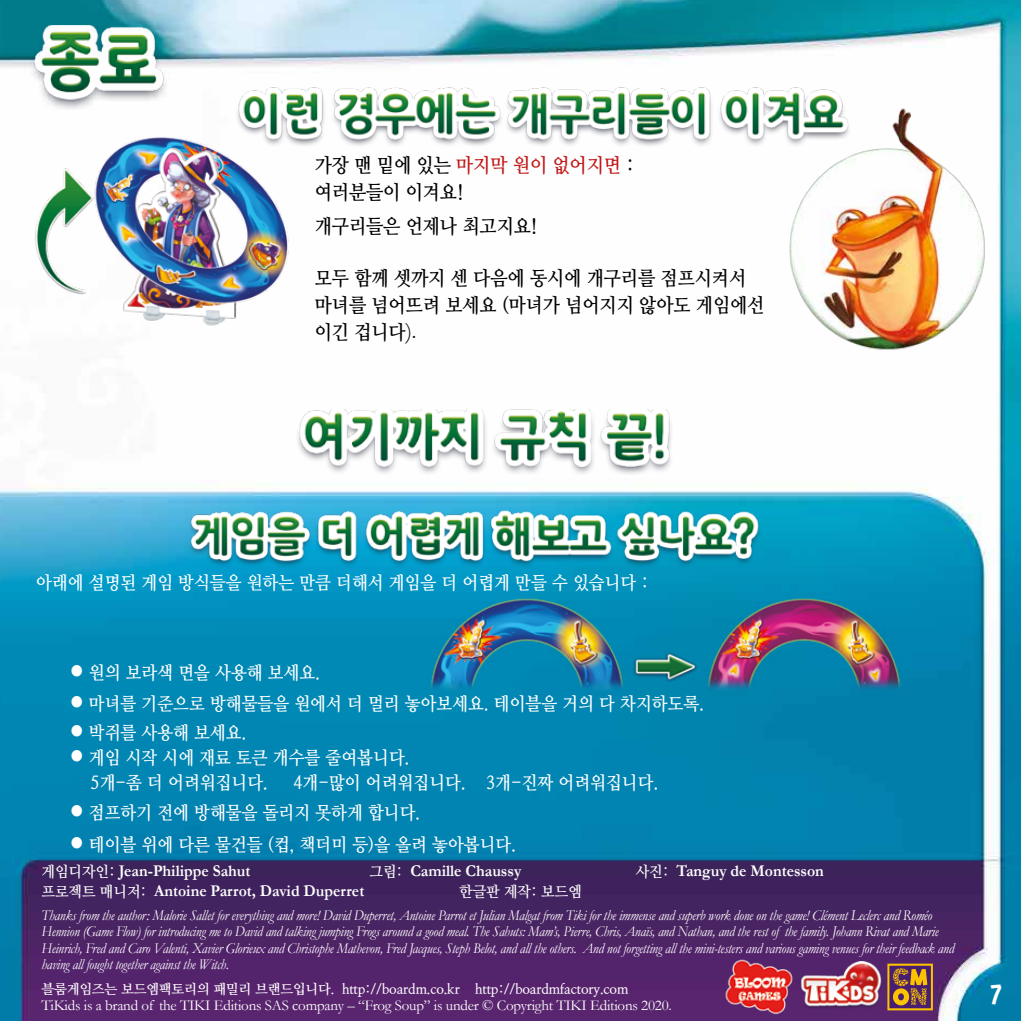
<style>
.page{position:relative;width:1021px;height:1021px;background:#fff}
.page>*{position:absolute;margin:0;border:0;box-sizing:border-box;transform-origin:0 0}
.t1{font:30px "Boogaloo";color:#fff}
.t2{font:19.8px/27px "Nanum Myeongjo OTF Bold";color:#000;scale:.91 1}
.t3{font:18.15px/25.5px "Nanum Myeongjo OTF Bold";letter-spacing:.01em;color:#fff;scale:.91 1}
.t4{font:700 16.5px "Garamond";color:#fff;scale:.95 1}
.t5{font:italic 15px/16.5px "Garamond";letter-spacing:-.015em;color:#fff;scale:.9 1}
.t6{font:15px "Garamond";letter-spacing:-.015em;color:#fff}
.t7{font:15px "Nanum Myeongjo OTF Bold";color:#fff;scale:.95 1}
.t8{font:13.5px "Nanum Myeongjo OTF Bold";letter-spacing:-.015em;color:#fff}
.s1{color:#c21617}
.s2{font-family:"Garamond";font-size:23.1px}
.s3{font-family:"Nanum Myeongjo OTF Bold";font-weight:400;font-size:15px}
</style>
<div class="page">
<img style="left:0;top:0;width:1020px;height:1020px">
<img style="left:0;top:26px;width:520px;height:85px">
<img style="left:182px;top:82px;width:588px;height:74px">
<img style="left:13px;top:122px;width:297px;height:266px">
<img style="left:100px;top:409px;width:769px;height:67px">
<img style="left:105px;top:495px;width:738px;height:85px">
<img style="left:770px;top:51px;width:233px;height:306px">
<svg style="left:887px;top:963px;width:45px;height:47px;background:#96653e"></svg>
<img style="left:0;top:597px;width:14px;height:357px">
<img style="left:401px;top:585px;width:528px;height:132px">
<img style="left:800px;top:961px;width:82px;height:48px">
<img style="left:723px;top:957px;width:72px;height:61px">
<h2 class="t2" style="left:315px;top:150px;width:352px">가장 맨 밑에 있는 <span class="s1">마지막 원이 없어지면</span> : 여러분들이 이겨요!</h2>
<h2 class="t2" style="left:315px;top:211px;width:246px">개구리들은 언제나 최고지요!</h2>
<h2 class="t2" style="left:315px;top:264px;width:495px">모두 함께 셋까지 센 다음에 동시에 개구리를 점프시켜서 마녀를 넘어뜨려 보세요 (마녀가 넘어지지 않아도 게임에선 이긴 겁니다<span class="s2">).</span></h2>
<p class="t3" style="left:36px;top:568px;width:674px">아래에 설명된 게임 방식들을 원하는 만큼 더해서 게임을 더 어렵게 만들 수 있습니다 :</p>
<p class="t3" style="left:70px;top:658px;width:276px">● 원의 보라색 면을 사용해 보세요.</p>
<p class="t3" style="left:70px;top:689px;width:698px">● 마녀를 기준으로 방해물들을 원에서 더 멀리 놓아보세요. 테이블을 거의 다 차지하도록.</p>
<p class="t3" style="left:91px;top:743px;width:352px;text-indent:-20px">● 게임 시작 시에 재료 토큰 개수를 줄여봅니다.<br>5개-좀 더 어려워집니다.</p>
<p class="t3" style="left:70px;top:719px;width:195px">● 박쥐를 사용해 보세요.</p>
<p class="t3" style="left:293px;top:769px;width:402px">4개-많이 어려워집니다. 3개-진짜 어려워집니다.</p>
<p class="t3" style="left:70px;top:799px;width:386px">● 점프하기 전에 방해물을 돌리지 못하게 합니다.</p>
<p class="t3" style="left:70px;top:831px;width:491px">● 테이블 위에 다른 물건들 (컵, 책더미 등)을 올려 놓아봅니다.</p>
<p class="t4" style="left:41px;top:859px;width:221px"><span class="s3">게임디자인:</span> Jean-Philippe Sahut</p>
<p class="t4" style="left:369px;top:859px;width:161px"><span class="s3">그림:</span> Camille Chaussy</p>
<p class="t4" style="left:635px;top:859px;width:199px"><span class="s3">사진:</span> Tanguy de Montesson</p>
<p class="t4" style="left:41px;top:879px;width:341px"><span class="s3">프로젝트 매니저:</span> Antoine Parrot, David Duperret</p>
<p class="t7" style="left:459px;top:882px;width:131px">한글판 제작: 보드엠</p>
<p class="t5" style="left:41px;top:906px;width:1015px">Thanks from the author: Malorie Sallet for everything and more! David Duperret, Antoine Parrot et Julian Malgat from Tiki for the immense and superb work done on the game! Clément Leclerc and Roméo Hennion (Game Flow) for introducing me to David and talking jumping Frogs around a good meal. The Sahuts: Mam’s, Pierre, Chris, Anaïs, and Nathan, and the rest of the family. Johann Rivat and Marie Heinrich, Fred and Caro Valenti, Xavier Glorieux and Christophe Mathevon, Fred Jacques, Steph Belot, and all the others. And not forgetting all the mini-testers and various gaming venues for their feedback and having all fought together against the Witch.</p>
<p class="t8" style="left:41px;top:980px;width:588px">블룸게임즈는 보드엠팩토리의 패밀리 브랜드입니다. http://boardm.co.kr http://boardmfactory.com</p>
<p class="t6" style="left:41px;top:994px;width:631px">TiKids is a brand of the TIKI Editions SAS company – “Frog Soup” is under © Copyright TIKI Editions 2020.</p>
<h1 class="t1" style="left:988px;top:975px;width:16px">7</h1>
</div>
